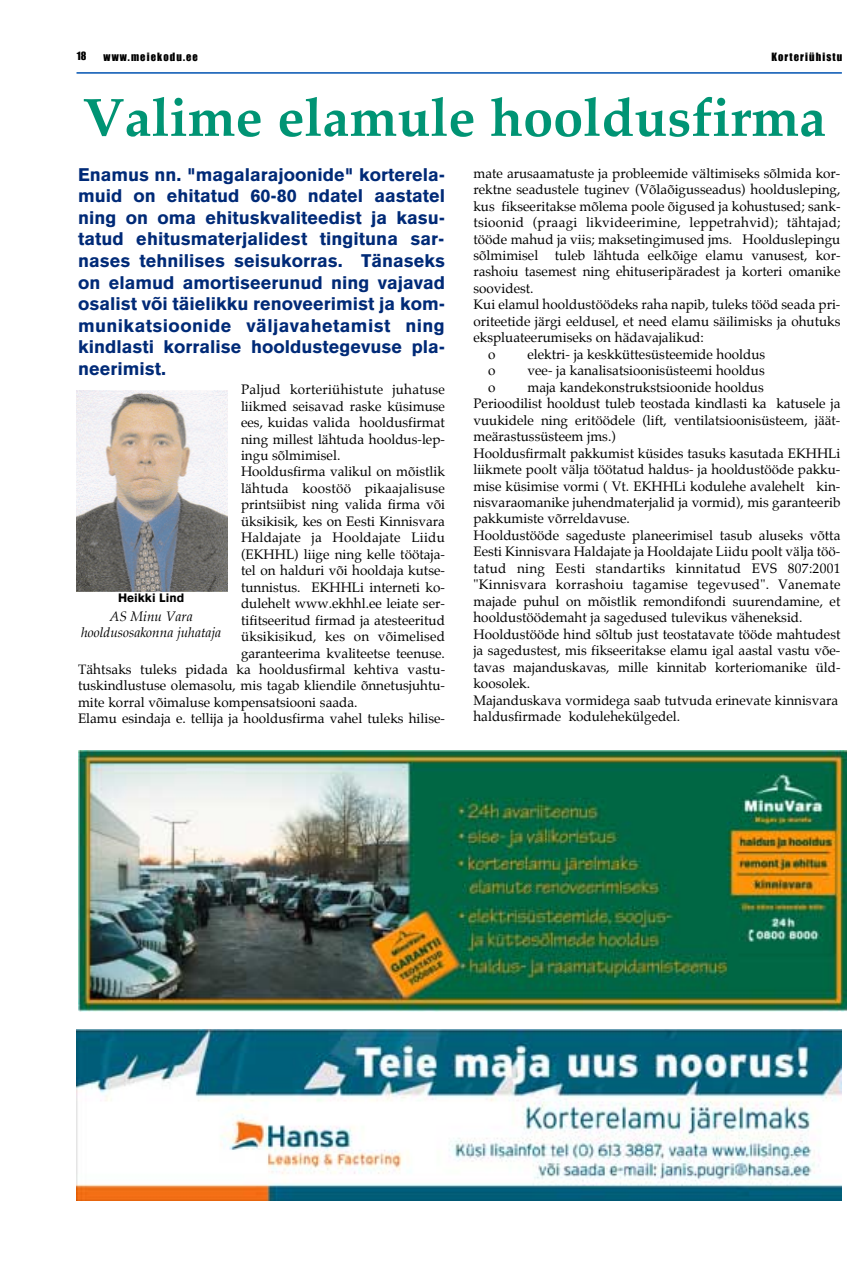
<style>
.page{position:relative;width:864px;height:1262px;background:#fff}
.page>*{position:absolute;margin:0;border:0;box-sizing:border-box;transform-origin:0 0}
.t1{font:700 54px "Palatino";color:#009474}
.t2{font:900 18px/21.6px "Akzidenz Grotesk";color:#002a77;text-align:justify}
.t3{font:13.5px/16.5px "Palatino";color:#000}
.t4{font:13.5px "Palatino";letter-spacing:.02em;color:#000}
.t5{font:italic 13.5px/16.5px "Palatino";color:#000;text-align:center}
.t6{font:900 12px "Akzidenz Grotesk";color:#000}
.t7{font:10.5px "Impact";letter-spacing:.105em;color:#000}
</style>
<div class="page">
<img style="left:77px;top:1029px;width:765px;height:171px">
<hr style="left:77px;top:72px;width:765px;height:2px;background:#0053b1">
<img style="left:78px;top:750px;width:768px;height:261px">
<img style="left:77px;top:390px;width:151px;height:201px">
<p class="t7" style="left:77px;top:52px;width:11px">18</p>
<p class="t7" style="left:104px;top:53px;width:96px">www.meiekodu.ee</p>
<p class="t7" style="left:771px;top:53px;width:72px">Korteriühistu</p>
<h1 class="t1" style="left:82px;top:97px;width:745px">Valime elamule hooldusfirma</h1>
<p class="t3" style="left:473px;top:166px;width:369px">mate arusaamatuste ja probleemide vältimiseks sõlmida kor-</p>
<p class="t3" style="left:473px;top:183px;width:369px">rektne seadustele tuginev (Võlaõigusseadus) hooldusleping,</p>
<p class="t3" style="left:473px;top:199px;width:369px">kus fikseeritakse mõlema poole õigused ja kohustused; sank-</p>
<p class="t4" style="left:473px;top:217px;width:369px">tsioonid (praagi likvideerimine, leppetrahvid); tähtajad;</p>
<p class="t3" style="left:473px;top:232px;width:368px">tööde mahud ja viis; maksetingimused jms. Hoolduslepingu</p>
<p class="t3" style="left:473px;top:249px;width:369px">sõlmimisel tuleb lähtuda eelkõige elamu vanusest, kor-</p>
<p class="t3" style="left:473px;top:265px;width:369px">rashoiu tasemest ning ehituseripäradest ja korteri omanike</p>
<p class="t3" style="left:473px;top:282px;width:62px">soovidest.</p>
<p class="t3" style="left:473px;top:298px;width:369px">Kui elamul hooldustöödeks raha napib, tuleks tööd seada pri-</p>
<p class="t3" style="left:473px;top:314px;width:369px">oriteetide järgi eeldusel, et need elamu säilimisks ja ohutuks</p>
<p class="t3" style="left:473px;top:331px;width:232px">ekspluateerumiseks on hädavajalikud:</p>
<p class="t3" style="left:488px;top:347px;width:9px">o</p>
<p class="t3" style="left:527px;top:347px;width:239px">elektri- ja keskküttesüsteemide hooldus</p>
<p class="t3" style="left:488px;top:364px;width:9px">o</p>
<p class="t3" style="left:527px;top:364px;width:239px">vee- ja kanalisatsioonisüsteemi hooldus</p>
<p class="t3" style="left:488px;top:380px;width:9px">o</p>
<p class="t2" style="left:78px;top:165px;width:369px">Enamus nn. "magalarajoonide" korterela&shy;muid on ehitatud 60-80 ndatel aastatel ning on oma ehituskvaliteedist ja kasu&shy;tatud ehitusmaterjalidest tingituna sar&shy;nases tehnilises seisukorras. Tänaseks on elamud amortiseerunud ning vajavad osalist või täielikku renoveerimist ja kom&shy;munikatsioonide väljavahetamist ning kindlasti korralise hooldustegevuse pla&shy;neerimist.</p>
<p class="t3" style="left:473px;top:380px;width:369px;text-indent:54px">maja kandekonstrukstsioonide hooldus<br>Perioodilist hooldust tuleb teostada kindlasti ka katusele ja vuukidele ning eritöödele (lift, ventilatsioonisüsteem, jäät&shy;meärastussüsteem jms.)<br>Hooldusfirmalt pakkumist küsides tasuks kasutada EKHHLi liikmete poolt välja töötatud haldus- ja hooldustööde pakku&shy;mise küsimise vormi ( Vt. EKHHLi kodulehe avalehelt kin&shy;nisvaraomanike juhendmaterjalid ja vormid), mis garanteerib pakkumiste võrreldavuse.<br>Hooldustööde sageduste planeerimisel tasub aluseks võtta Eesti Kinnisvara Haldajate ja Hooldajate Liidu poolt välja töö&shy;tatud ning Eesti standartiks kinnitatud EVS 807:2001 "Kinnisvara korrashoiu tagamise tegevused". Vanemate majade puhul on mõistlik remondifondi suurendamine, et hooldustöödemaht ja sagedused tulevikus väheneksid.<br>Hooldustööde hind sõltub just teostatavate tööde mahtudest ja sagedustest, mis fikseeritakse elamu igal aastal vastu võe&shy;tavas majanduskavas, mille kinnitab korteriomanike üld&shy;koosolek.<br>Majanduskava vormidega saab tutvuda erinevate kinnisvara haldusfirmade kodulehekülgedel.</p>
<p class="t4" style="left:241px;top:384px;width:205px">Paljud korteriühistute juhatuse</p>
<p class="t3" style="left:241px;top:399px;width:205px">liikmed seisavad raske küsimuse</p>
<p class="t3" style="left:241px;top:416px;width:205px">ees, kuidas valida hooldusfirmat</p>
<p class="t3" style="left:241px;top:432px;width:205px">ning millest lähtuda hooldus-lep-</p>
<p class="t3" style="left:241px;top:448px;width:101px">ingu sõlmimisel.</p>
<p class="t3" style="left:241px;top:465px;width:205px">Hooldusfirma valikul on mõistlik</p>
<p class="t4" style="left:241px;top:483px;width:205px">lähtuda koostöö pikaajalisuse</p>
<p class="t3" style="left:241px;top:498px;width:205px">printsiibist ning valida firma või</p>
<p class="t3" style="left:241px;top:514px;width:205px">üksikisik, kes on Eesti Kinnisvara</p>
<p class="t4" style="left:241px;top:532px;width:205px">Haldajate ja Hooldajate Liidu</p>
<p class="t3" style="left:241px;top:547px;width:205px">(EKHHL) liige ning kelle töötaja-</p>
<p class="t3" style="left:241px;top:564px;width:205px">tel on halduri või hooldaja kutse-</p>
<p class="t3" style="left:241px;top:580px;width:205px">tunnistus. EKHHLi interneti ko-</p>
<p class="t3" style="left:241px;top:597px;width:205px">dulehelt www.ekhhl.ee leiate ser-</p>
<p class="t3" style="left:241px;top:613px;width:205px">tifitseeritud firmad ja atesteeritud</p>
<p class="t3" style="left:241px;top:630px;width:206px">üksikisikud, kes on võimelised</p>
<p class="t3" style="left:241px;top:646px;width:205px">garanteerima kvaliteetse teenuse.</p>
<p class="t3" style="left:78px;top:662px;width:369px">Tähtsaks tuleks pidada ka hooldusfirmal kehtiva vastu-</p>
<p class="t3" style="left:78px;top:679px;width:369px">tuskindlustuse olemasolu, mis tagab kliendile õnnetusjuhtu-</p>
<p class="t3" style="left:78px;top:695px;width:281px">mite korral võimaluse kompensatsiooni saada.</p>
<p class="t3" style="left:78px;top:712px;width:368px">Elamu esindaja e. tellija ja hooldusfirma vahel tuleks hilise-</p>
<p class="t6" style="left:118px;top:594px;width:68px">Heikki Lind</p>
<p class="t5" style="left:81px;top:609px;width:142px">AS Minu Vara hooldusosakonna juhataja</p>
</div>
